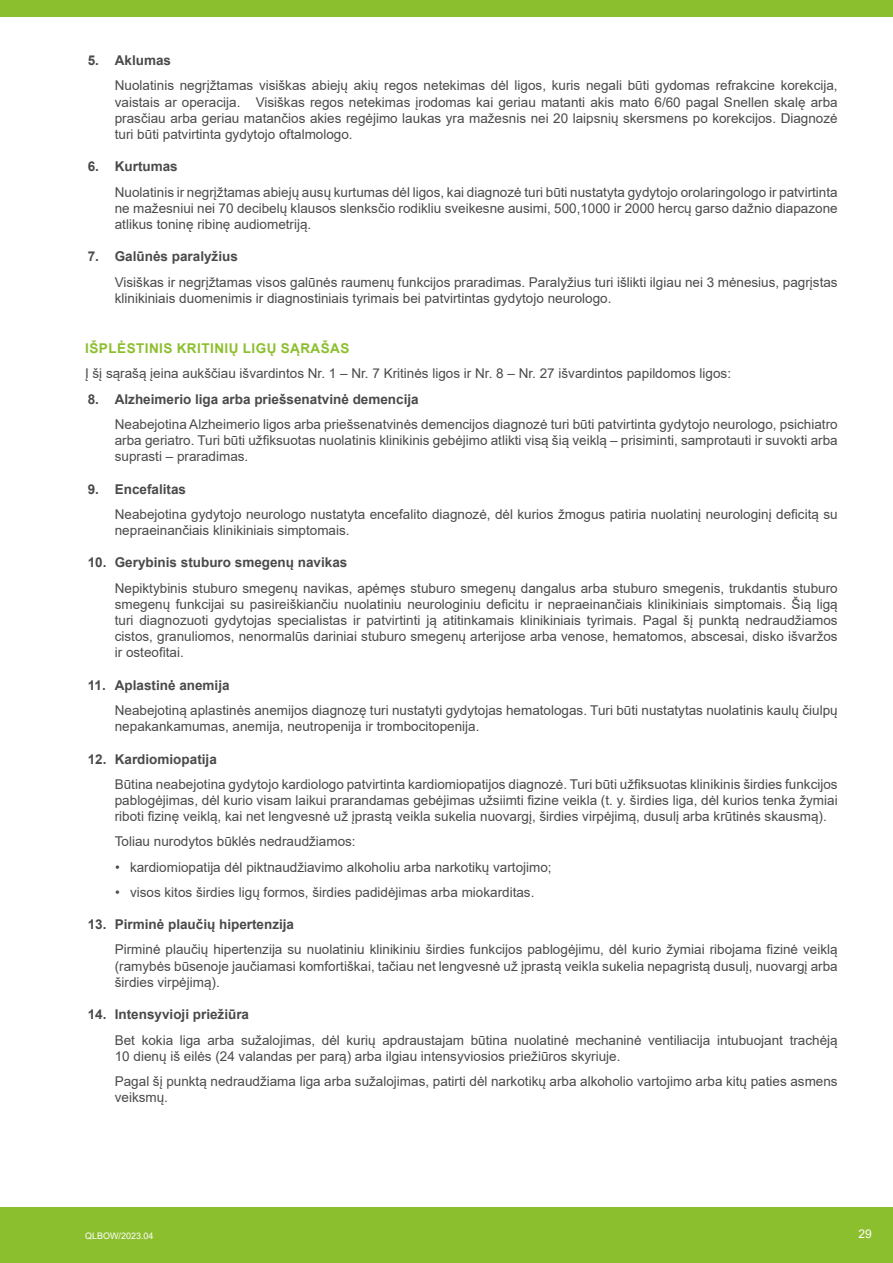
<style>
.page{position:relative;width:893px;height:1263px;background:#fff}
.page>*{position:absolute;margin:0;border:0;box-sizing:border-box;transform-origin:0 0}
.t1{font:13.5px/16.2px "Arial";color:#4a4a4a;text-align:justify}
.t2{font:700 13.5px "Arial";color:#4a4a4a}
.t3{font:700 13.5px "Arial";letter-spacing:.035em;color:#8cbf2e}
.t4{font:12px "Arial";color:#fff}
.t5{font:9px "Arial";color:#fff}
</style>
<div class="page">
<div style="left:0;top:1208px;width:893px;height:55px;background:#8cbf2e"></div>
<div style="left:0;top:0;width:893px;height:17px;background:#8cbf2e"></div>
<p class="t2" style="left:88px;top:51px;width:85px">5. Aklumas</p>
<p class="t1" style="left:115px;top:77px;width:724px">Nuolatinis negrįžtamas visiškas abiejų akių regos netekimas dėl ligos, kuris negali būti gydomas refrakcine korekcija, vaistais ar operacija. Visiškas regos netekimas įrodomas kai geriau matanti akis mato 6/60 pagal Snellen skalę arba prasčiau arba geriau matančios akies regėjimo laukas yra mažesnis nei 20 laipsnių skersmens po korekcijos. Diagnozė turi būti patvirtinta gydytojo oftalmologo.</p>
<p class="t2" style="left:88px;top:157px;width:92px">6. Kurtumas</p>
<p class="t1" style="left:115px;top:184px;width:724px">Nuolatinis ir negrįžtamas abiejų ausų kurtumas dėl ligos, kai diagnozė turi būti nustatyta gydytojo orolaringologo ir patvirtinta ne mažesniui nei 70 decibelų klausos slenksčio rodikliu sveikesne ausimi, 500,1000 ir 2000 hercų garso dažnio diapazone atlikus toninę ribinę audiometriją.</p>
<p class="t2" style="left:88px;top:247px;width:152px">7. Galūnės paralyžius</p>
<p class="t1" style="left:115px;top:274px;width:724px">Visiškas ir negrįžtamas visos galūnės raumenų funkcijos praradimas. Paralyžius turi išlikti ilgiau nei 3 mėnesius, pagrįstas klinikiniais duomenimis ir diagnostiniais tyrimais bei patvirtintas gydytojo neurologo.</p>
<p class="t3" style="left:85px;top:339px;width:266px">IŠPLĖSTINIS KRITINIŲ LIGŲ SĄRAŠAS</p>
<p class="t1" style="left:85px;top:365px;width:648px">Į šį sąrašą įeina aukščiau išvardintos Nr. 1 – Nr. 7 Kritinės ligos ir Nr. 8 – Nr. 27 išvardintos papildomos ligos:</p>
<p class="t2" style="left:88px;top:389px;width:332px">8. Alzheimerio liga arba priešsenatvinė demencija</p>
<p class="t1" style="left:115px;top:416px;width:724px">Neabejotina Alzheimerio ligos arba priešsenatvinės demencijos diagnozė turi būti patvirtinta gydytojo neurologo, psichiatro arba geriatro. Turi būti užfiksuotas nuolatinis klinikinis gebėjimo atlikti visą šią veiklą – prisiminti, samprotauti ir suvokti arba suprasti – praradimas.</p>
<p class="t2" style="left:88px;top:479px;width:100px">9. Encefalitas</p>
<p class="t1" style="left:115px;top:506px;width:724px">Neabejotina gydytojo neurologo nustatyta encefalito diagnozė, dėl kurios žmogus patiria nuolatinį neurologinį deficitą su nepraeinančiais klinikiniais simptomais.</p>
<p class="t2" style="left:88px;top:553px;width:261px">10. Gerybinis stuburo smegenų navikas</p>
<p class="t1" style="left:115px;top:580px;width:724px">Nepiktybinis stuburo smegenų navikas, apėmęs stuburo smegenų dangalus arba stuburo smegenis, trukdantis stuburo smegenų funkcijai su pasireiškiančiu nuolatiniu neurologiniu deficitu ir nepraeinančiais klinikiniais simptomais. Šią ligą turi diagnozuoti gydytojas specialistas ir patvirtinti ją atitinkamais klinikiniais tyrimais. Pagal šį punktą nedraudžiamos cistos, granuliomos, nenormalūs dariniai stuburo smegenų arterijose arba venose, hematomos, abscesai, disko išvaržos ir osteofitai.</p>
<p class="t2" style="left:88px;top:675px;width:143px">11. Aplastinė anemija</p>
<p class="t1" style="left:115px;top:702px;width:724px">Neabejotiną aplastinės anemijos diagnozę turi nustatyti gydytojas hematologas. Turi būti nustatytas nuolatinis kaulų čiulpų nepakankamumas, anemija, neutropenija ir trombocitopenija.</p>
<p class="t2" style="left:88px;top:749px;width:131px">12. Kardiomiopatija</p>
<p class="t1" style="left:115px;top:776px;width:724px">Būtina neabejotina gydytojo kardiologo patvirtinta kardiomiopatijos diagnozė. Turi būti užfiksuotas klinikinis širdies funkcijos pablogėjimas, dėl kurio visam laikui prarandamas gebėjimas užsiimti fizine veikla (t. y. širdies liga, dėl kurios tenka žymiai riboti fizinę veiklą, kai net lengvesnė už įprastą veikla sukelia nuovargį, širdies virpėjimą, dusulį arba krūtinės skausmą).</p>
<p class="t1" style="left:115px;top:833px;width:242px">Toliau nurodytos būklės nedraudžiamos:</p>
<p class="t1" style="left:115px;top:859px;width:438px">• kardiomiopatija dėl piktnaudžiavimo alkoholiu arba narkotikų vartojimo;</p>
<p class="t1" style="left:115px;top:884px;width:421px">• visos kitos širdies ligų formos, širdies padidėjimas arba miokarditas.</p>
<p class="t2" style="left:88px;top:915px;width:208px">13. Pirminė plaučių hipertenzija</p>
<p class="t1" style="left:115px;top:941px;width:724px">Pirminė plaučių hipertenzija su nuolatiniu klinikiniu širdies funkcijos pablogėjimu, dėl kurio žymiai ribojama fizinė veiklą (ramybės būsenoje jaučiamasi komfortiškai, tačiau net lengvesnė už įprastą veikla sukelia nepagristą dusulį, nuovargį arba širdies virpėjimą).</p>
<p class="t2" style="left:88px;top:1005px;width:163px">14. Intensyvioji priežiūra</p>
<p class="t1" style="left:115px;top:1031px;width:724px">Bet kokia liga arba sužalojimas, dėl kurių apdraustajam būtina nuolatinė mechaninė ventiliacija intubuojant trachėją<br>10 dienų iš eilės (24 valandas per parą) arba ilgiau intensyviosios priežiūros skyriuje.</p>
<p class="t1" style="left:115px;top:1073px;width:724px">Pagal šį punktą nedraudžiama liga arba sužalojimas, patirti dėl narkotikų arba alkoholio vartojimo arba kitų paties asmens veiksmų.</p>
<p class="t5" style="left:85px;top:1229px;width:70px">QLBOW/2023.04</p>
<p class="t4" style="left:858px;top:1225px;width:15px">29</p>
</div>
